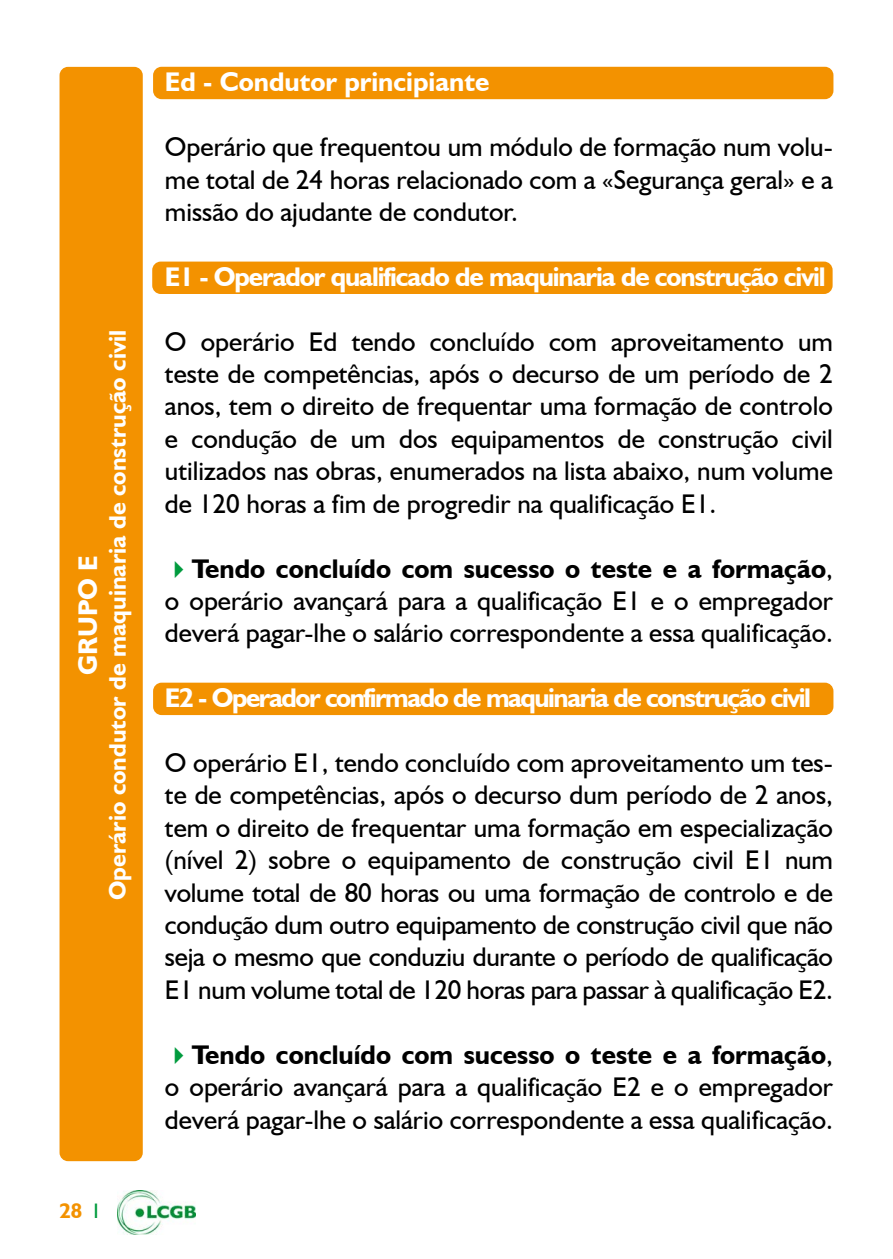
<style>
.page{position:relative;width:893px;height:1259px;background:#fff}
.page>*{position:absolute;margin:0;border:0;box-sizing:border-box;transform-origin:0 0}
.t1{font:27px/32.4px "Humanist 521 BT";color:#000;text-align:justify}
.t2{font:700 27px "Humanist 521 BT";letter-spacing:-.04em;color:#fff}
.t3{font:700 27px "Humanist 521 BT";color:#fff}
.t4{font:700 24px "Humanist 521 BT";color:#fff}
.t5{font:700 21px "Humanist 521 BT";color:#f39200}
.s1{font-weight:400;color:#009b3e}
.s2{color:#009b3e}
.s3{font-weight:700}
</style>
<div class="page">
<img style="left:117px;top:1190px;width:78px;height:44px">
<div style="left:153px;top:682px;width:680px;height:33px;background:#f39200;border-radius:9px"></div>
<div style="left:152px;top:261px;width:681px;height:33px;background:#f39200;border-radius:9px"></div>
<div style="left:153px;top:67px;width:680px;height:32px;background:#f39200;border-radius:9px"></div>
<div style="left:60px;top:67px;width:83px;height:1094px;background:#f39200;border-radius:9px"></div>
<p class="t2" style="left:71px;top:675px;width:121px;rotate:-90deg">GRUPO E</p>
<p class="t4" style="left:103px;top:900px;width:572px;rotate:-90deg">Operário condutor de maquinaria de construção civil</p>
<p class="t5" style="left:60px;top:1198px;width:41px">28 <span class="s1">I</span></p>
<p class="t3" style="left:165px;top:65px;width:326px">Ed - Condutor principiante</p>
<p class="t1" style="left:165px;top:130px;width:669px">Operário que frequentou um módulo de formação num volu&shy;me total de 24 horas relacionado com a «Segurança geral» e a missão do ajudante de condutor.</p>
<p class="t2" style="left:165px;top:260px;width:662px">E1 - Operador qualificado de maquinaria de construção civil</p>
<p class="t1" style="left:165px;top:325px;width:669px">O operário Ed tendo concluído com aproveitamento um teste de competências, após o decurso de um período de 2 anos, tem o direito de frequentar uma formação de controlo e condução de um dos equipamentos de construção civil utilizados nas obras, enumerados na lista abaixo, num volume de 120 horas a fim de progredir na qualificação E1.</p>
<p class="t1" style="left:165px;top:551px;width:669px"><span class="s2">✔</span><span class="s3">Tendo concluído com sucesso o teste e a formação</span>, o operário avançará para a qualificação E1 e o empregador deverá pagar-lhe o salário correspondente a essa qualificação.</p>
<p class="t2" style="left:165px;top:681px;width:647px">E2 - Operador confirmado de maquinaria de construção civil</p>
<p class="t1" style="left:165px;top:746px;width:669px">O operário E1, tendo concluído com aproveitamento um tes&shy;te de competências, após o decurso dum período de 2 anos, tem o direito de frequentar uma formação em especialização (nível 2) sobre o equipamento de construção civil E1 num volume total de 80 horas ou uma formação de controlo e de condução dum outro equipamento de construção civil que não seja o mesmo que conduziu durante o período de qualificação E1 num volume total de 120 horas para passar à qualificação E2.</p>
<p class="t1" style="left:165px;top:1037px;width:669px"><span class="s2">✔</span><span class="s3">Tendo concluído com sucesso o teste e a formação</span>, o operário avançará para a qualificação E2 e o empregador deverá pagar-lhe o salário correspondente a essa qualificação.</p>
</div>
